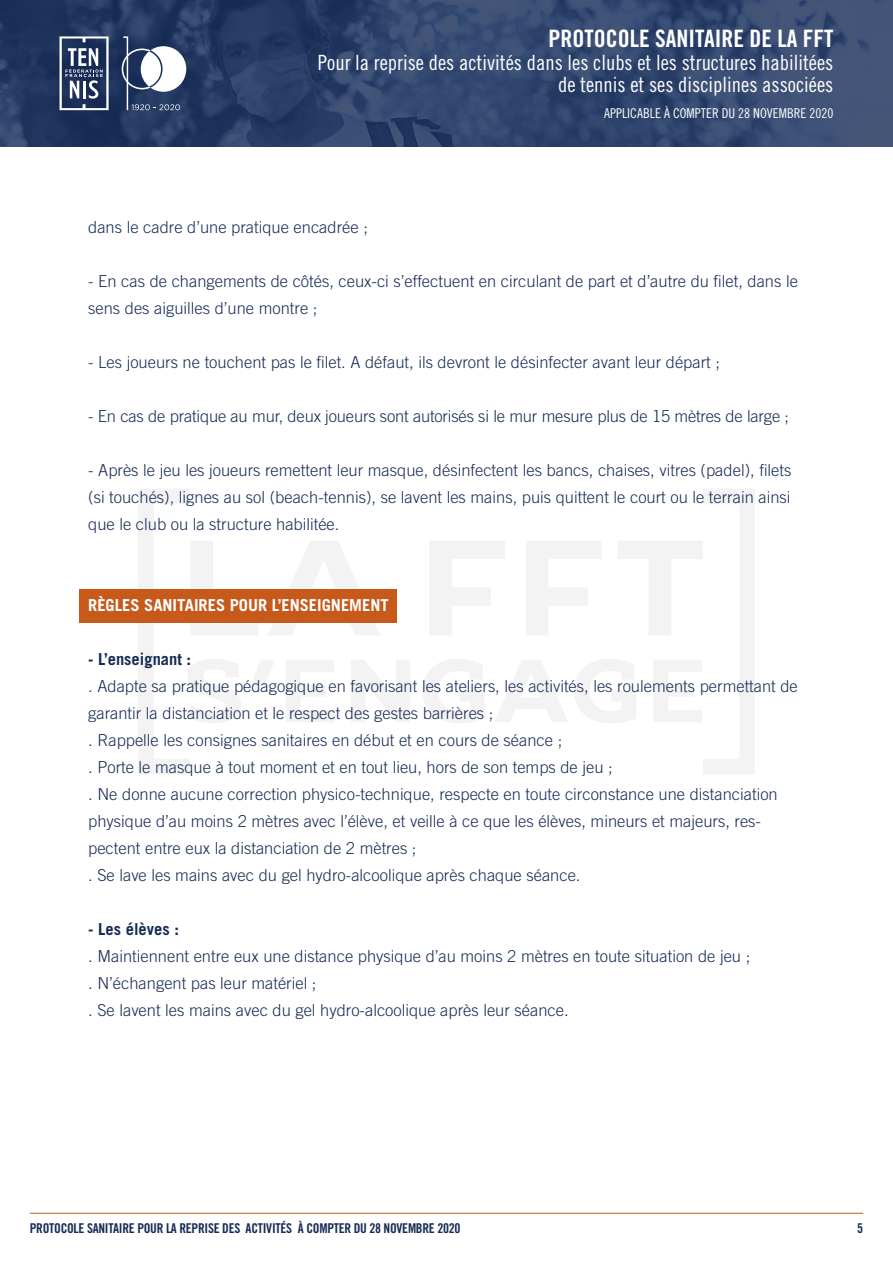
<style>
.page{position:relative;width:893px;height:1263px;background:#fff}
.page>*{position:absolute;margin:0;border:0;box-sizing:border-box;transform-origin:0 0}
.t1{font:24px "Trade Gothic Bold Cond Twenty";color:#fff}
.t2{font:21px/22.5px "Trade Gothic Cond Eighteen";color:#fff;text-align:right}
.t3{font:300 16.5px/27px "Trade Gothic";color:#172c55}
.t4{font:700 16.5px "Trade Gothic";color:#fff}
.t5{font:700 16.5px "Trade Gothic";color:#172c55}
.t6{font:13.5px "Trade Gothic Bold Cond Twenty";letter-spacing:-.02em;color:#172c55}
.t7{font:13.5px "Trade Gothic Cond Eighteen";color:#fff}
</style>
<div class="page">
<svg style="left:0;top:0;width:893px;height:147px;background:#30446c"></svg>
<hr style="left:30px;top:1213px;width:833px;height:1px;background:#c7591a">
<svg style="left:60px;top:36px;width:49px;height:74px"></svg>
<svg style="left:122px;top:36px;width:64px;height:74px"></svg>
<svg style="left:138px;top:489px;width:272px;height:285px"></svg>
<svg style="left:423px;top:489px;width:332px;height:285px"></svg>
<div style="left:80px;top:590px;width:317px;height:33px;background:#c7591a"></div>
<h1 class="t1" style="left:549px;top:24px;width:286px">PROTOCOLE SANITAIRE DE LA FFT</h1>
<p class="t2" style="left:318px;top:51px;width:517px">Pour la reprise des activités dans les clubs et les structures habilitées de tennis et ses disciplines associées</p>
<p class="t7" style="left:604px;top:105px;width:231px">APPLICABLE À COMPTER DU 28 NOVEMBRE 2020</p>
<p class="t3" style="left:88px;top:213px;width:281px">dans le cadre d’une pratique encadrée ;</p>
<p class="t3" style="left:88px;top:267px;width:711px">- En cas de changements de côtés, ceux-ci s’effectuent en circulant de part et d’autre du filet, dans le sens des aiguilles d’une montre ;</p>
<p class="t3" style="left:88px;top:348px;width:633px">- Les joueurs ne touchent pas le filet. A défaut, ils devront le désinfecter avant leur départ ;</p>
<p class="t3" style="left:88px;top:402px;width:702px">- En cas de pratique au mur, deux joueurs sont autorisés si le mur mesure plus de 15 mètres de large ;</p>
<p class="t3" style="left:88px;top:456px;width:705px;text-align:justify">- Après le jeu les joueurs remettent leur masque, désinfectent les bancs, chaises, vitres (padel), filets (si touchés), lignes au sol (beach-tennis), se lavent les mains, puis quittent le court ou le terrain ainsi que le club ou la structure habilitée.</p>
<p class="t4" style="left:88px;top:595px;width:302px">RÈGLES SANITAIRES POUR L’ENSEIGNEMENT</p>
<p class="t5" style="left:88px;top:649px;width:104px">- L’enseignant :</p>
<p class="t3" style="left:88px;top:672px;width:711px">. Adapte sa pratique pédagogique en favorisant les ateliers, les activités, les roulements permettant de garantir la distanciation et le respect des gestes barrières ;<br>. Rappelle les consignes sanitaires en début et en cours de séance ;<br>. Porte le masque à tout moment et en tout lieu, hors de son temps de jeu ;<br>. Ne donne aucune correction physico-technique, respecte en toute circonstance une distanciation physique d’au moins 2 mètres avec l’élève, et veille à ce que les élèves, mineurs et majeurs, res&shy;pectent entre eux la distanciation de 2 mètres ;<br>. Se lave les mains avec du gel hydro-alcoolique après chaque séance.</p>
<p class="t5" style="left:88px;top:919px;width:92px">- Les élèves :</p>
<p class="t3" style="left:88px;top:942px;width:663px">. Maintiennent entre eux une distance physique d’au moins 2 mètres en toute situation de jeu ; . N’échangent pas leur matériel ;<br>. Se lavent les mains avec du gel hydro-alcoolique après leur séance.</p>
<p class="t6" style="left:30px;top:1220px;width:432px">PROTOCOLE SANITAIRE POUR LA REPRISE DES ACTIVITÉS À COMPTER DU 28 NOVEMBRE 2020</p>
<p class="t6" style="left:857px;top:1220px;width:7px">5</p>
</div>
